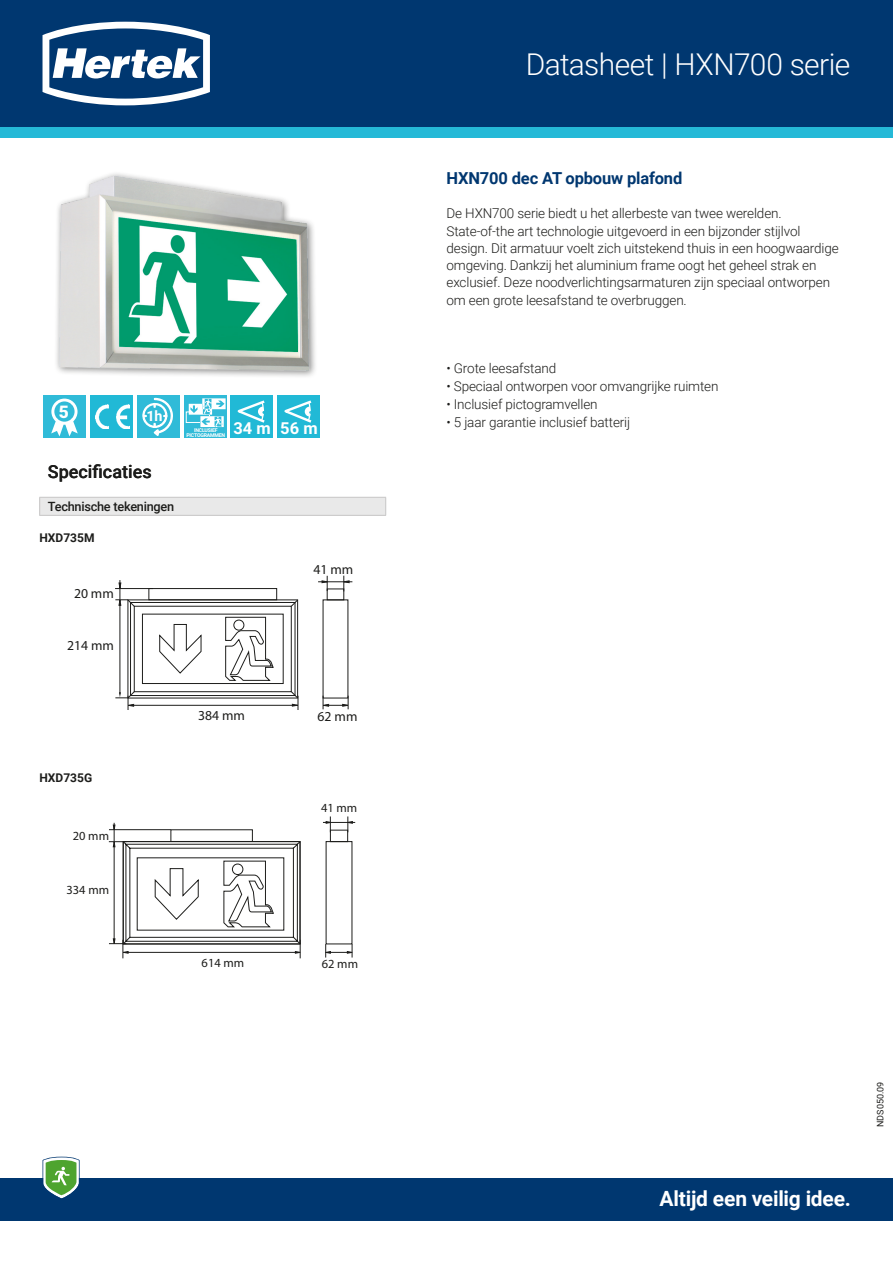
<style>
.page{position:relative;width:893px;height:1263px;background:#fff}
.page>*{position:absolute;margin:0;border:0;box-sizing:border-box;transform-origin:0 0}
.t1{font:300 30px "Roboto";letter-spacing:-.02em;color:#fff}
.t2{font:700 21px "Roboto";letter-spacing:-.01em;color:#fff}
.Table_Content_Label{font:500 18px "Roboto";color:#1d1d1b}
.t3{font:900 17.4px "Roboto";color:#fff}
.t4{font:700 16.5px "Roboto";letter-spacing:-.01em;color:#003770}
.t5{font:700 16.5px "Roboto";color:#fff}
.t6{font:700 14.4px "Roboto";color:#fff}
.t7{font:condensed 13.65px "ITC Franklin Gothic Std";color:#1d1d1b}
.t8{font:300 13.5px/17.2px "Roboto";letter-spacing:-.01em;color:#1d1d1b}
.Table_Header{font:500 12.75px "Roboto";letter-spacing:-.02em;color:#1d1d1b}
.t9{font:condensed 12.45px "ITC Franklin Gothic Std";color:#1d1d1b}
.t10{font:700 12px "Roboto";color:#1d1d1b}
.mini_subtext{font:9px "Roboto";color:#1d1d1b}
.t11{font:700 5.25px "Roboto";letter-spacing:-.04em;color:#fff}
</style>
<div class="page">
<div style="left:0;top:0;width:893px;height:128px;background:#003770"></div>
<svg style="left:43px;top:22px;width:167px;height:83px"></svg>
<div style="left:0;top:128px;width:893px;height:10px;background:#25b9d7"></div>
<div style="left:0;top:1178px;width:893px;height:42px;background:#003770"></div>
<svg style="left:43px;top:1157px;width:37px;height:42px"></svg>
<div style="left:40px;top:497px;width:346px;height:18px;background:#e9e9e9"></div>
<svg style="left:39px;top:498px;width:1px;height:17px"></svg>
<svg style="left:385px;top:498px;width:1px;height:17px"></svg>
<hr style="left:39px;top:515px;width:347px;height:1px;background:#c8c7c7">
<hr style="left:39px;top:497px;width:347px;height:1px;background:#c8c7c7">
<div style="left:130px;top:602px;width:165px;height:94px;border:1px solid #1d1d1b"></div>
<div style="left:134px;top:606px;width:158px;height:86px;border:1px solid #1d1d1b"></div>
<svg style="left:290px;top:599px;width:8px;height:8px"></svg>
<div style="left:149px;top:588px;width:128px;height:12px;border:1px solid #1d1d1b"></div>
<div style="left:327px;top:589px;width:17px;height:11px;border:1px solid #1d1d1b"></div>
<hr style="left:120px;top:603px;width:1px;height:91px;background:#1d1d1b">
<hr style="left:115px;top:588px;width:38px;height:1px;background:#1d1d1b">
<hr style="left:131px;top:705px;width:163px;height:1px;background:#1d1d1b">
<hr style="left:318px;top:581px;width:34px;height:1px;background:#1d1d1b">
<svg style="left:142px;top:613px;width:142px;height:71px"></svg>
<div style="left:234px;top:620px;width:10px;height:10px;border:1px solid #1d1d1b;border-radius:50%"></div>
<svg style="left:323px;top:696px;width:26px;height:13px"></svg>
<svg style="left:343px;top:576px;width:6px;height:15px"></svg>
<svg style="left:322px;top:576px;width:6px;height:15px"></svg>
<svg style="left:115px;top:580px;width:20px;height:27px"></svg>
<svg style="left:115px;top:691px;width:20px;height:19px"></svg>
<svg style="left:290px;top:691px;width:9px;height:19px"></svg>
<hr style="left:323px;top:822px;width:32px;height:1px;background:#1d1d1b">
<svg style="left:109px;top:816px;width:244px;height:142px"></svg>
<div style="left:43px;top:395px;width:43px;height:43px;background:#30bbd8"></div>
<svg style="left:51px;top:399px;width:27px;height:37px"></svg>
<div style="left:231px;top:396px;width:42px;height:42px;background:#21b9d6"></div>
<svg style="left:237px;top:400px;width:28px;height:23px"></svg>
<div style="left:277px;top:396px;width:43px;height:42px;background:#21b9d6"></div>
<svg style="left:284px;top:400px;width:28px;height:23px"></svg>
<div style="left:184px;top:396px;width:42px;height:42px;background:#30bbd8"></div>
<div style="left:186px;top:412px;width:24px;height:11px;border:1px solid #fff"></div>
<svg style="left:189px;top:398px;width:37px;height:29px"></svg>
<div style="left:137px;top:396px;width:43px;height:42px;background:#30bbd8"></div>
<svg style="left:142px;top:397px;width:31px;height:39px"></svg>
<div style="left:90px;top:396px;width:43px;height:42px;background:#21b9d6"></div>
<img style="left:95px;top:405px;width:34px;height:24px">
<div style="left:54px;top:171px;width:263px;height:208px;background:#1d1d1b;opacity:.55"></div>
<img style="left:55px;top:173px;width:257px;height:199px">
<p class="t3" style="left:59px;top:400px;width:12px">5</p>
<p class="t6" style="left:147px;top:405px;width:18px">1h</p>
<p class="Table_Content_Label" style="left:48px;top:459px;width:105px">Specificaties</p>
<p class="Table_Header" style="left:48px;top:498px;width:128px">Technische tekeningen</p>
<p class="t10" style="left:39px;top:529px;width:57px">HXD735M</p>
<p class="t7" style="left:74px;top:585px;width:41px">20 mm</p>
<p class="t11" style="left:194px;top:426px;width:25px">INCLUSIEF</p>
<p class="t5" style="left:233px;top:417px;width:39px">34 m</p>
<p class="t5" style="left:280px;top:417px;width:20px">20</p>
<p class="t5" style="left:280px;top:417px;width:39px">465 m</p>
<p class="t11" style="left:186px;top:432px;width:40px">PICTOGRAMMEN</p>
<p class="t7" style="left:313px;top:561px;width:41px">41 mm</p>
<p class="t7" style="left:67px;top:637px;width:48px">214 mm</p>
<p class="t10" style="left:39px;top:769px;width:54px">HXD735G</p>
<p class="t9" style="left:73px;top:828px;width:38px">20 mm</p>
<p class="t9" style="left:67px;top:882px;width:44px">334 mm</p>
<p class="t7" style="left:198px;top:707px;width:48px">384 mm</p>
<p class="t7" style="left:318px;top:708px;width:41px">62 mm</p>
<p class="t9" style="left:321px;top:801px;width:38px">41 mm</p>
<p class="t9" style="left:202px;top:955px;width:44px">614 mm</p>
<p class="t9" style="left:322px;top:956px;width:38px">62 mm</p>
<p class="t1" style="left:526px;top:43px;width:326px">Datasheet | HXN700 serie</p>
<p class="t4" style="left:446px;top:166px;width:237px">HXN700 dec AT opbouw plafond</p>
<p class="t8" style="left:446px;top:204px;width:337px">De HXN700 serie biedt u het allerbeste van twee werelden.</p>
<p class="t8" style="left:446px;top:222px;width:394px">State-of-the art technologie uitgevoerd in een bijzonder stijlvol design. Dit armatuur voelt zich uitstekend thuis in een hoogwaardige omgeving. Dankzij het aluminium frame oogt het geheel strak en exclusief. Deze noodverlichtingsarmaturen zijn speciaal ontworpen om een grote leesafstand te overbruggen.</p>
<p class="t8" style="left:446px;top:359px;width:111px">• Grote leesafstand</p>
<p class="t8" style="left:446px;top:377px;width:274px">• Speciaal ontworpen voor omvangrijke ruimten</p>
<p class="t8" style="left:446px;top:395px;width:153px">• Inclusief pictogramvellen</p>
<p class="t8" style="left:446px;top:413px;width:185px">• 5 jaar garantie inclusief batterij</p>
<p class="t2" style="left:660px;top:1184px;width:193px">Altijd een veilig idee.</p>
<p class="mini_subtext" style="left:874px;top:1127px;width:47px;rotate:-90deg">NDS050.09</p>
</div>
